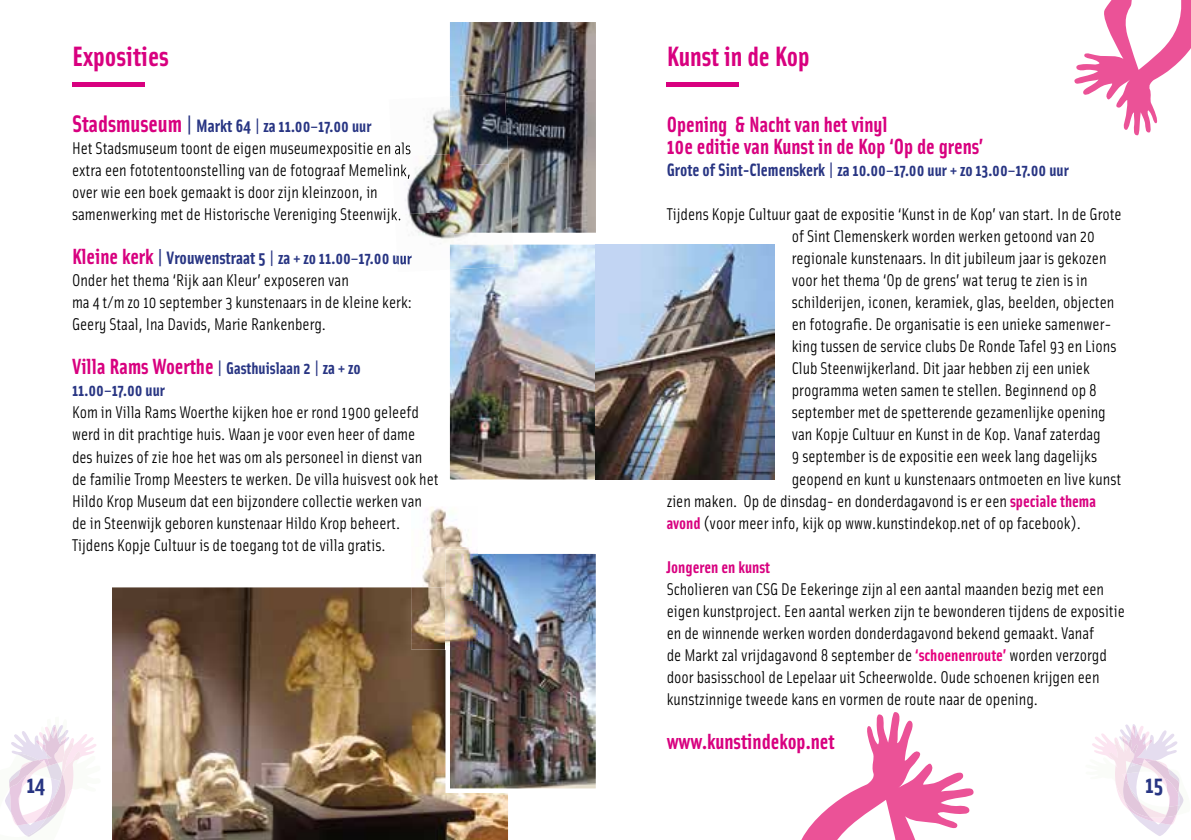
<style>
.page{position:relative;width:1191px;height:840px;background:#fff}
.page>*{position:absolute;margin:0;border:0;box-sizing:border-box;transform-origin:0 0}
.t1{font:700 28px "Solex";color:#d8007f}
.t2{font:700 24px "Solex";color:#283583}
.t3{font:700 22px/22px "Solex";color:#d8007f}
.t4{font:700 18px "Solex";color:#283583}
.t5{font:17px/22px "Solex";color:#000}
.t6{font:700 17px "Solex";color:#d8007f}
.t7{font:700 17px "Solex";color:#283583}
.s1{font-weight:700;font-size:24px;color:#d8007f}
.s2{font-weight:700;font-size:22px;color:#283583}
.s3{font-weight:700;font-size:18px;color:#283583}
.s4{font-weight:700;color:#283583}
.s5{font-size:22px;color:#d8007f}
.s6{font-size:20px}
.s7{font-size:17px}
.s8{font-size:18px;color:#283583}
.s9{font-size:17px;color:#283583}
.s10{font-weight:700;color:#d8007f}
.s11{font-weight:700;color:#e6007d}
</style>
<div class="page">
<svg style="left:1092px;top:724px;width:92px;height:111px"></svg>
<svg style="left:5px;top:725px;width:91px;height:112px"></svg>
<img style="left:450px;top:244px;width:324px;height:235px">
<img style="left:450px;top:22px;width:146px;height:210px">
<img style="left:112px;top:587px;width:396px;height:252px">
<hr style="left:73px;top:82px;width:72px;height:4px;background:#d8007f">
<hr style="left:666px;top:82px;width:72px;height:4px;background:#d8007f">
<svg style="left:1074px;top:0;width:117px;height:136px"></svg>
<img style="left:446px;top:553px;width:150px;height:239px">
<img style="left:422px;top:507px;width:47px;height:80px">
<img style="left:411px;top:587px;width:35px;height:62px">
<img style="left:450px;top:599px;width:28px;height:50px">
<img style="left:446px;top:549px;width:32px;height:50px">
<img style="left:446px;top:599px;width:4px;height:50px">
<img style="left:424px;top:108px;width:23px;height:46px">
<img style="left:447px;top:108px;width:3px;height:46px">
<img style="left:405px;top:154px;width:45px;height:58px">
<img style="left:400px;top:212px;width:54px;height:60px">
<img style="left:454px;top:232px;width:59px;height:6px">
<img style="left:395px;top:142px;width:16px;height:15px">
<img style="left:393px;top:164px;width:18px;height:15px">
<img style="left:394px;top:211px;width:6px;height:10px">
<img style="left:397px;top:254px;width:15px;height:12px">
<img style="left:450px;top:244px;width:64px;height:25px">
<img style="left:450px;top:93px;width:58px;height:70px">
<img style="left:450px;top:163px;width:62px;height:69px">
<svg style="left:802px;top:712px;width:172px;height:127px"></svg>
<h1 class="t1" style="left:72px;top:44px;width:98px">Exposities</h1>
<p class="t5" style="left:72px;top:116px;width:341px"><span class="s1">Stadsmuseum</span> <span class="s2">|</span> <span class="s3">Markt 64 | za</span> <span class="s4">11.00–17.00 uur<br></span>Het Stadsmuseum toont de eigen museumexpositie en als extra een fototentoonstelling van de fotograaf Memelink, over wie een boek gemaakt is door zijn kleinzoon, in samenwerking met de Historische Vereniging Steenwijk.</p>
<p class="t4" style="left:72px;top:250px;width:341px"><span class="s5">Kleine kerk</span> <span class="s6">|</span> Vrouwenstraat 5 | za + zo <span class="s7">11.00–17.00 uur</span></p>
<p class="t5" style="left:72px;top:270px;width:341px">Onder het thema ‘Rijk aan Kleur’ exposeren van<br>ma 4 t/m zo 10 september 3 kunstenaars in de kleine kerk:<br>Geery Staal, Ina Davids, Marie Rankenberg.</p>
<p class="t3" style="left:72px;top:357px;width:290px">Villa Rams Woerthe <span class="s8">|</span> <span class="s9">Gasthuislaan 2</span> <span class="s8">| za + zo</span></p>
<p class="t7" style="left:72px;top:383px;width:94px">11.00–17.00 uur</p>
<p class="t5" style="left:72px;top:402px;width:368px">Kom in Villa Rams Woerthe kijken hoe er rond 1900 geleefd werd in dit prachtige huis. Waan je voor even heer of dame des huizes of zie hoe het was om als personeel in dienst van de familie Tromp Meesters te werken. De villa huisvest ook het Hildo Krop Museum dat een bijzondere collectie werken van de in Steenwijk geboren kunstenaar Hildo Krop beheert.<br>Tijdens Kopje Cultuur is de toegang tot de villa gratis.</p>
<h1 class="t1" style="left:666px;top:44px;width:145px">Kunst in de Kop</h1>
<p class="t3" style="left:666px;top:115px;width:318px">Opening &amp; Nacht van het vinyl<br>10e editie van Kunst in de Kop ‘Op de grens’</p>
<p class="t4" style="left:666px;top:162px;width:403px">Grote of Sint-Clemenskerk | za <span class="s7">10.00–17.00 uur</span> + zo <span class="s7">13.00–17.00 uur</span></p>
<p class="t5" style="left:666px;top:204px;width:456px">Tijdens Kopje Cultuur gaat de expositie ‘Kunst in de Kop’ van start. In de Grote</p>
<p class="t5" style="left:791px;top:226px;width:304px">of Sint Clemenskerk worden werken getoond van 20</p>
<p class="t5" style="left:791px;top:248px;width:316px">regionale kunstenaars. In dit jubileum jaar is gekozen</p>
<p class="t5" style="left:791px;top:270px;width:297px">voor het thema ‘Op de grens’ wat terug te zien is in</p>
<p class="t5" style="left:791px;top:292px;width:324px">schilderijen, iconen, keramiek, glas, beelden, objecten</p>
<p class="t5" style="left:791px;top:314px;width:321px">en fotografie. De organisatie is een unieke samenwer-</p>
<p class="t5" style="left:791px;top:336px;width:326px">king tussen de service clubs De Ronde Tafel 93 en Lions</p>
<p class="t5" style="left:791px;top:358px;width:300px">Club Steenwijkerland. Dit jaar hebben zij een uniek</p>
<p class="t5" style="left:791px;top:380px;width:307px">programma weten samen te stellen. Beginnend op 8</p>
<p class="t5" style="left:791px;top:402px;width:315px">september met de spetterende gezamenlijke opening</p>
<p class="t5" style="left:791px;top:424px;width:310px">van Kopje Cultuur en Kunst in de Kop. Vanaf zaterdag</p>
<p class="t5" style="left:791px;top:446px;width:307px">9 september is de expositie een week lang dagelijks</p>
<p class="t5" style="left:791px;top:468px;width:331px">geopend en kunt u kunstenaars ontmoeten en live kunst</p>
<p class="t5" style="left:666px;top:490px;width:431px">zien maken. Op de dinsdag- en donderdagavond is er een <span class="s10">speciale thema</span></p>
<p class="t5" style="left:666px;top:512px;width:416px"><span class="s10">avond</span> (voor meer info, kijk op www.kunstindekop.net of op facebook).</p>
<p class="t6" style="left:666px;top:559px;width:105px">Jongeren en kunst</p>
<p class="t5" style="left:666px;top:578px;width:459px">Scholieren van CSG De Eekeringe zijn al een aantal maanden bezig met een eigen kunstproject. Een aantal werken zijn te bewonderen tijdens de expositie en de winnende werken worden donderdagavond bekend gemaakt. Vanaf<br>de Markt zal vrijdagavond 8 september de <span class="s11">‘schoenenroute’</span> worden verzorgd door basisschool de Lepelaar uit Scheerwolde. Oude schoenen krijgen een kunstzinnige tweede kans en vormen de route naar de opening.</p>
<p class="t3" style="left:666px;top:731px;width:169px">www.kunstindekop.net</p>
<h2 class="t2" style="left:26px;top:773px;width:21px">14</h2>
<h2 class="t2" style="left:1145px;top:773px;width:20px">15</h2>
</div>
